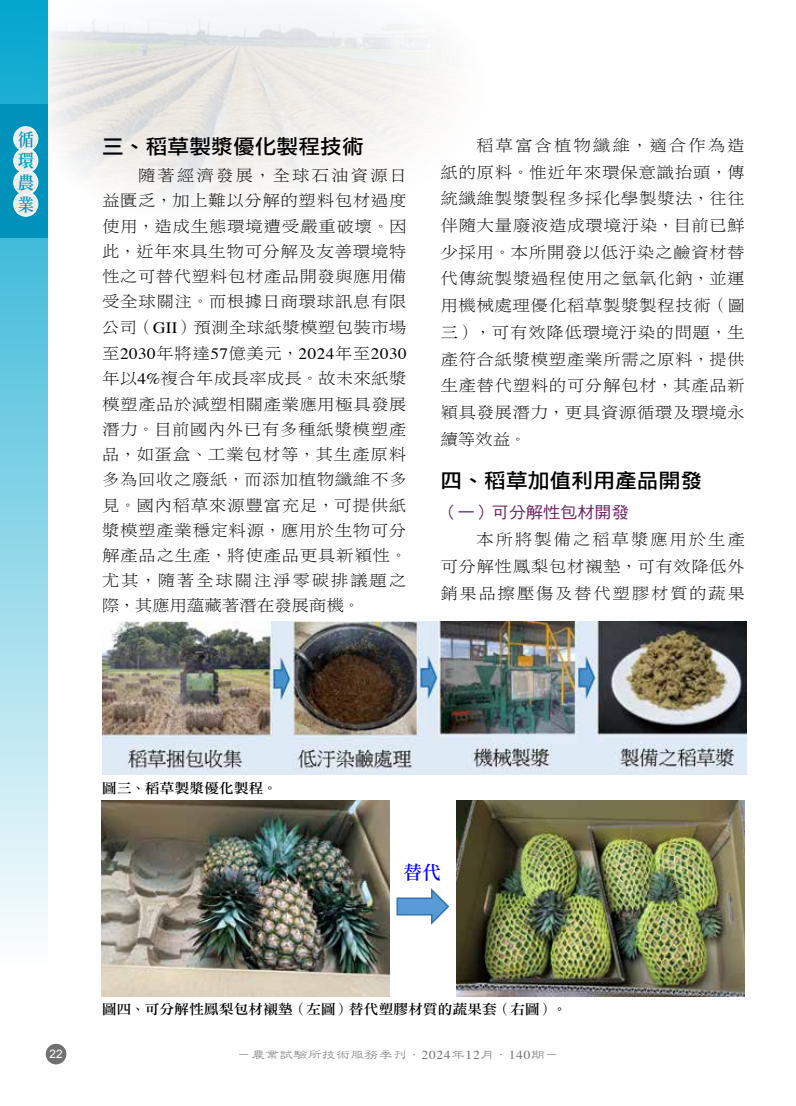
<style>
.page{position:relative;width:796px;height:1106px;background:#fff}
.page>*{position:absolute;margin:0;border:0;box-sizing:border-box;transform-origin:0 0}
.t1{font:20.1px "Li Gothic Med";letter-spacing:.01em;color:#000;scale:1.07 1}
.t2{font:18.9px "DF Li Song Std W5";color:#00f}
.t3{font:18px/21.9px "DF Li Song Std W5";color:#0092bb;text-align:justify;scale:.9 1}
.t4{font:16.35px/25.2px "DF Li Song Std W3";letter-spacing:.02em;color:#000;text-align:justify;scale:1.09 1}
.t5{font:16.2px "DF Hei Std W5";color:#6c2364;scale:1.05 1}
.t6{font:15.75px "Times";letter-spacing:.025em;color:#000;scale:1.09 1}
.t7{font:13.8px "DF Li Song Std W5";letter-spacing:-.015em;color:#000;scale:1.09 1}
.t8{font:12.15px "DF Li Shu Std W3";letter-spacing:.05em;color:#727171;scale:1.11 1}
.t9{font:11.7px "Arial";color:#fff}
.s1{font-family:"Times";font-size:15.75px}
.s2{font-family:"DF Li Song Std W3";font-size:16.35px}
.s3{font-family:"DF Yuan Std W3"}
.s4{font-family:"Times"}
</style>
<div class="page">
<div style="left:46px;top:1043px;width:20px;height:21px;background:#727171;border-radius:50%"></div>
<img style="left:102px;top:800px;width:287px;height:196px">
<img style="left:102px;top:622px;width:643px;height:152px">
<img style="left:456px;top:800px;width:288px;height:196px">
<svg style="left:396px;top:888px;width:53px;height:36px"></svg>
<svg style="left:0;top:0;width:48px;height:934px;background:#88d4e7"></svg>
<div style="left:0;top:105px;width:48px;height:133px;background:#0092bb"></div>
<div style="left:14px;top:192px;width:24px;height:24px;background:#ebecec;border-radius:50%"></div>
<div style="left:13px;top:191px;width:25px;height:26px;border:1px solid #fff;border-radius:50%"></div>
<div style="left:14px;top:170px;width:24px;height:24px;background:#ebecec;border-radius:50%"></div>
<div style="left:13px;top:169px;width:25px;height:26px;border:1px solid #fff;border-radius:50%"></div>
<div style="left:14px;top:148px;width:24px;height:25px;background:#ebecec;border-radius:50%"></div>
<div style="left:13px;top:148px;width:25px;height:25px;border:1px solid #fff;border-radius:50%"></div>
<div style="left:14px;top:127px;width:24px;height:24px;background:#ebecec;border-radius:50%"></div>
<div style="left:13px;top:126px;width:25px;height:26px;border:1px solid #fff;border-radius:50%"></div>
<p class="t3" style="left:18px;top:128px;width:19px">循環農業</p>
<p class="t1" style="left:102px;top:137px;width:246px">三、稻草製漿優化製程技術</p>
<p class="t4" style="left:102px;top:162px;width:281px;text-indent:36px">隨著經濟發展，全球石油資源日益匱乏，加上難以分解的塑料包材過度使用，造成生態環境遭受嚴重破壞。因此，近年來具生物可分解及友善環境特性之可替代塑料包材產品開發與應用備受全球關注。而根據日商環球訊息有限公司（<span class="s1">GII</span>）預測全球紙漿模塑包裝市場</p>
<p class="t6" style="left:102px;top:339px;width:281px"><span class="s2">至</span>2030<span class="s2">年將達</span>57<span class="s2">億美元，</span>2024<span class="s2">年至</span>2030</p>
<p class="t4" style="left:102px;top:366px;width:282px">年以<span class="s1">4%</span>複合年成長率成長。故未來紙漿模塑產品於減塑相關產業應用極具發展潛力。目前國內外已有多種紙漿模塑產品，如蛋盒、工業包材等，其生產原料多為回收之廢紙，而添加植物纖維不多見。國內稻草來源豐富充足，可提供紙漿模塑產業穩定料源，應用於生物可分解產品之生產，將使產品更具新穎性。尤其，隨著全球關注淨零碳排議題之際，其應用蘊藏著潛在發展商機。</p>
<p class="t4" style="left:440px;top:131px;width:281px;line-height:26.7px;text-indent:36px">稻草富含植物纖維，適合作為造紙的原料。惟近年來環保意識抬頭，傳統纖維製漿製程多採化學製漿法，往往伴隨大量廢液造成環境汙染，目前已鮮少採用。本所開發以低汙染之鹼資材替代傳統製漿過程使用之氫氧化鈉，並運用機械處理優化稻草製漿製程技術（圖三），可有效降低環境汙染的問題，生產符合紙漿模塑產業所需之原料，提供生產替代塑料的可分解包材，其產品新穎具發展潛力，更具資源循環及環境永續等效益。</p>
<p class="t1" style="left:440px;top:470px;width:246px">四、稻草加值利用產品開發</p>
<p class="t5" style="left:440px;top:504px;width:181px">（一）可分解性包材開發</p>
<p class="t4" style="left:440px;top:526px;width:281px;line-height:26.7px;text-indent:36px">本所將製備之稻草漿應用於生產可分解性鳳梨包材襯墊，可有效降低外銷果品擦壓傷及替代塑膠材質的蔬果</p>
<p class="t7" style="left:102px;top:780px;width:162px">圖三、稻草製漿優化製程。</p>
<p class="t2" style="left:403px;top:862px;width:39px">替代</p>
<p class="t7" style="left:102px;top:1002px;width:428px">圖四、可分解性鳳梨包材襯墊（左圖）替代塑膠材質的蔬果套（右圖）。</p>
<p class="t9" style="left:50px;top:1046px;width:14px">22</p>
<p class="t8" style="left:237px;top:1047px;width:291px"><span class="s3">－</span>農業試驗所技術服務季刊<span class="s3">．</span><span class="s4">2024</span>年<span class="s4">12</span>月<span class="s3">．</span><span class="s4">140</span>期<span class="s3">－</span></p>
</div>
